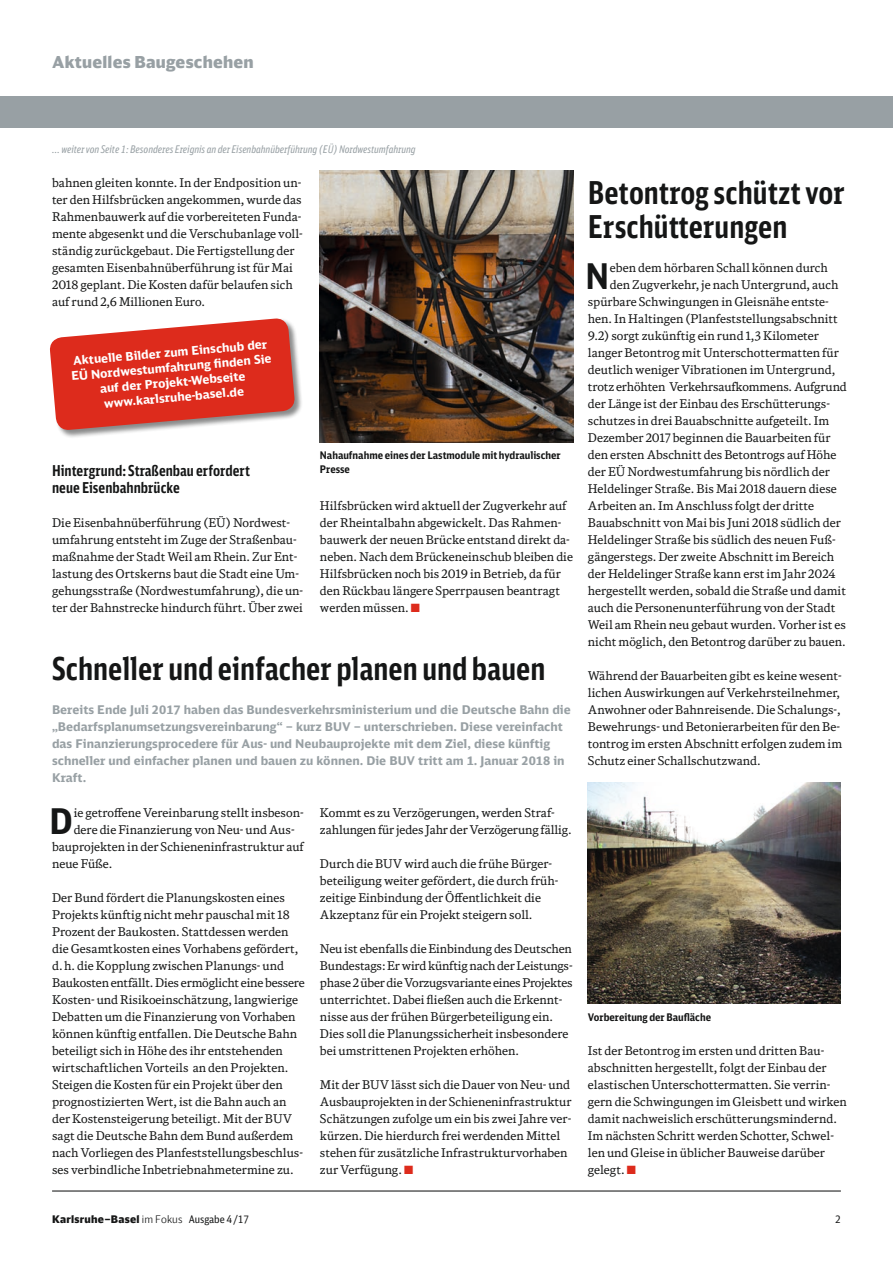
<style>
.page{position:relative;width:893px;height:1263px;background:#fff}
.page>*{position:absolute;margin:0;border:0;box-sizing:border-box;transform-origin:0 0}
.t1{font:700 35.4px "DB Sans Cond";color:#151616}
.t2{font:700 31.5px/34px "DB Sans Comp";color:#151616}
.t3{font:900 16.5px "DB Head";letter-spacing:.015em;color:#98a0a4}
.t4{font:700 15px/17px "DB Sans Comp";color:#151616}
.t5{font:12px/17px "DB News";color:#151616}
.t6{font:700 12px/17px "DB Sans";color:#98a0a4}
.t7{font:700 12px/15px "DB Sans";color:#fff;text-align:center}
.t8{font:italic 10.5px "DB Sans Comp";color:#98a0a4}
.t9{font:700 10.5px/14.1px "DB Sans Cond";color:#151616}
.t10{font:900 10.5px "DB Head";letter-spacing:.025em;color:#151616}
.t11{font:10.5px "DB Sans Cond";color:#151616}
.s1{color:#dd2b1c}
.s2{font-weight:300}
.s3{font-family:"DB Sans Cond";font-weight:400}
</style>
<div class="page">
<div style="left:0;top:96px;width:893px;height:32px;background:#98a0a4"></div>
<img style="left:320px;top:170px;width:253px;height:272px">
<hr style="left:52px;top:1190px;width:789px;height:1px;background:#151616">
<div style="left:50px;top:318px;width:253px;height:121px;background:#151616;opacity:.5"></div>
<svg style="left:50px;top:318px;width:246px;height:113px;background:#de5145"></svg>
<img style="left:588px;top:782px;width:253px;height:221px">
<h3 class="t3" style="left:52px;top:51px;width:203px">Aktuelles Baugeschehen</h3>
<p class="t8" style="left:52px;top:143px;width:365px">… weiter von Seite 1: Besonderes Ereignis an der Eisenbahnüberführung (EÜ) Nordwestumfahrung</p>
<p class="t5" style="left:52px;top:174px;width:252px">bahnen gleiten konnte. In der Endposition un&shy;ter den Hilfsbrücken angekommen, wurde das Rahmenbauwerk auf die vorbereiteten Funda&shy;mente abgesenkt und die Verschubanlage voll&shy;ständig zurückgebaut. Die Fertigstellung der gesamten Eisenbahnüberführung ist für Mai 2018 geplant. Die Kosten dafür belaufen sich auf rund 2,6 Millionen Euro.</p>
<p class="t7" style="left:69px;top:353px;width:202px;rotate:-5deg">Aktuelle Bilder zum Einschub der<br>EÜ Nordwestumfahrung fi nden Sie auf der Projekt-Webseite www.karlsruhe-basel.de</p>
<p class="t4" style="left:52px;top:462px;width:199px">Hintergrund: Straßenbau erfordert neue Eisenbahnbrücke</p>
<p class="t5" style="left:52px;top:514px;width:253px">Die Eisenbahnüberführung (EÜ) Nordwest&shy;umfahrung entsteht im Zuge der Straßenbau&shy;maßnahme der Stadt Weil am Rhein. Zur Ent&shy;lastung des Ortskerns baut die Stadt eine Um&shy;gehungsstraße (Nordwestumfahrung), die un&shy;ter der Bahnstrecke hindurch führt. Über zwei</p>
<p class="t9" style="left:320px;top:448px;width:242px">Nahaufnahme eines der Lastmodule mit hydraulischer<br>Presse</p>
<p class="t5" style="left:320px;top:497px;width:255px">Hilfsbrücken wird aktuell der Zugverkehr auf der Rheintalbahn abgewickelt. Das Rahmen&shy;bauwerk der neuen Brücke entstand direkt da&shy;neben. Nach dem Brückeneinschub bleiben die Hilfsbrücken noch bis 2019 in Betrieb, da für den Rückbau längere Sperrpausen beantragt werden müssen. <span class="s1">■</span></p>
<h2 class="t2" style="left:52px;top:651px;width:495px">Schneller und einfacher planen und bauen</h2>
<p class="t6" style="left:52px;top:701px;width:520px">Bereits Ende Juli 2017 haben das Bundesverkehrsministerium und die Deutsche Bahn die „Bedarfsplanumsetzungsvereinbarung“ – kurz BUV – unterschrieben. Diese vereinfacht das Finanzierungsprocedere für Aus- und Neubauprojekte mit dem Ziel, diese künftig schneller und einfacher planen und bauen zu können. Die BUV tritt am 1. Januar 2018 in Kraft.</p>
<h1 class="t1" style="left:50px;top:798px;width:25px">D</h1>
<p class="t5" style="left:74px;top:803px;width:231px">ie getroffene Vereinbarung stellt insbeson-</p>
<p class="t5" style="left:74px;top:820px;width:222px">dere die Finanzierung von Neu- und Aus-</p>
<p class="t5" style="left:52px;top:837px;width:253px">bauprojekten in der Schieneninfrastruktur auf</p>
<p class="t5" style="left:52px;top:854px;width:62px">neue Füße.</p>
<p class="t5" style="left:52px;top:888px;width:254px">Der Bund fördert die Planungskosten eines Projekts künftig nicht mehr pauschal mit 18<br>Prozent der Baukosten. Stattdessen werden die Gesamtkosten eines Vorhabens gefördert, d.h. die Kopplung zwischen Planungs- und Baukosten entfällt. Dies ermöglicht eine bessere Kosten- und Risikoeinschätzung, langwierige Debatten um die Finanzierung von Vorhaben können künftig entfallen. Die Deutsche Bahn beteiligt sich in Höhe des ihr entstehenden wirtschaftlichen Vorteils an den Projekten.<br>Steigen die Kosten für ein Projekt über den prognostizierten Wert, ist die Bahn auch an der Kostensteigerung beteiligt. Mit der BUV sagt die Deutsche Bahn dem Bund außerdem nach Vorliegen des Planfeststellungsbeschlus&shy;ses verbindliche Inbetriebnahmetermine zu.</p>
<p class="t5" style="left:320px;top:803px;width:253px">Kommt es zu Verzögerungen, werden Straf&shy;zahlungen für jedes Jahr der Verzögerung fällig.</p>
<p class="t5" style="left:320px;top:854px;width:240px">Durch die BUV wird auch die frühe Bürger&shy;beteiligung weiter gefördert, die durch früh&shy;zeitige Einbindung der Öffentlichkeit die Akzeptanz für ein Projekt steigern soll.</p>
<p class="t5" style="left:320px;top:940px;width:254px">Neu ist ebenfalls die Einbindung des Deutschen Bundestags: Er wird künftig nach der Leistungs&shy;phase 2 über die Vorzugsvariante eines Projektes unterrichtet. Dabei fließen auch die Erkennt&shy;nisse aus der frühen Bürgerbeteiligung ein.<br>Dies soll die Planungssicherheit insbesondere bei umstrittenen Projekten erhöhen.</p>
<p class="t5" style="left:320px;top:1076px;width:253px">Mit der BUV lässt sich die Dauer von Neu- und Ausbauprojekten in der Schieneninfrastruktur Schätzungen zufolge um ein bis zwei Jahre ver&shy;kürzen. Die hierdurch frei werdenden Mittel stehen für zusätzliche Infrastrukturvorhaben zur Verfügung. <span class="s1">■</span></p>
<h2 class="t2" style="left:588px;top:175px;width:259px">Betontrog schützt vor<br>Erschütterungen</h2>
<h1 class="t1" style="left:585px;top:254px;width:25px">N</h1>
<p class="t5" style="left:610px;top:259px;width:219px">eben dem hörbaren Schall können durch</p>
<p class="t5" style="left:610px;top:276px;width:230px">den Zugverkehr, je nach Untergrund, auch</p>
<p class="t5" style="left:588px;top:293px;width:242px">spürbare Schwingungen in Gleisnähe entste-</p>
<p class="t5" style="left:588px;top:310px;width:252px">hen. In Haltingen (Planfeststellungsabschnitt</p>
<p class="t5" style="left:588px;top:327px;width:233px">9.2) sorgt zukünftig ein rund 1,3 Kilometer</p>
<p class="t5" style="left:588px;top:344px;width:253px">langer Betontrog mit Unterschottermatten für</p>
<p class="t5" style="left:588px;top:361px;width:249px">deutlich weniger Vibrationen im Untergrund,</p>
<p class="t5" style="left:588px;top:378px;width:261px">trotz erhöhten Verkehrsaufkommens. Aufgrund</p>
<p class="t5" style="left:588px;top:395px;width:244px">der Länge ist der Einbau des Erschütterungs-</p>
<p class="t5" style="left:588px;top:412px;width:243px">schutzes in drei Bauabschnitte aufgeteilt. Im</p>
<p class="t5" style="left:588px;top:429px;width:244px">Dezember 2017 beginnen die Bauarbeiten für</p>
<p class="t5" style="left:588px;top:446px;width:250px">den ersten Abschnitt des Betontrogs auf Höhe</p>
<p class="t5" style="left:588px;top:463px;width:244px">der EÜ Nordwestumfahrung bis nördlich der</p>
<p class="t5" style="left:588px;top:480px;width:250px">Heldelinger Straße. Bis Mai 2018 dauern diese</p>
<p class="t5" style="left:588px;top:497px;width:228px">Arbeiten an. Im Anschluss folgt der dritte</p>
<p class="t5" style="left:588px;top:514px;width:254px">Bauabschnitt von Mai bis Juni 2018 südlich der</p>
<p class="t5" style="left:588px;top:531px;width:249px">Heldelinger Straße bis südlich des neuen Fuß-</p>
<p class="t5" style="left:588px;top:548px;width:248px">gängerstegs. Der zweite Abschnitt im Bereich</p>
<p class="t5" style="left:588px;top:565px;width:249px">der Heldelinger Straße kann erst im Jahr 2024</p>
<p class="t5" style="left:588px;top:582px;width:260px">hergestellt werden, sobald die Straße und damit</p>
<p class="t5" style="left:588px;top:599px;width:249px">auch die Personenunterführung von der Stadt</p>
<p class="t5" style="left:588px;top:616px;width:260px">Weil am Rhein neu gebaut wurden. Vorher ist es</p>
<p class="t5" style="left:588px;top:633px;width:259px">nicht möglich, den Betontrog darüber zu bauen.</p>
<p class="t5" style="left:588px;top:667px;width:256px">Während der Bauarbeiten gibt es keine wesent&shy;lichen Auswirkungen auf Verkehrsteilnehmer, Anwohner oder Bahnreisende. Die Schalungs-, Bewehrungs- und Betonierarbeiten für den Be&shy;tontrog im ersten Abschnitt erfolgen zudem im Schutz einer Schallschutzwand.</p>
<p class="t9" style="left:588px;top:1009px;width:125px">Vorbereitung der Baufläche</p>
<p class="t5" style="left:588px;top:1041px;width:261px">Ist der Betontrog im ersten und dritten Bau&shy;abschnitten hergestellt, folgt der Einbau der elastischen Unterschottermatten. Sie verrin&shy;gern die Schwingungen im Gleisbett und wirken damit nachweislich erschütterungsmindernd.<br>Im nächsten Schritt werden Schotter, Schwel&shy;len und Gleise in üblicher Bauweise darüber gelegt. <span class="s1">■</span></p>
<p class="t10" style="left:52px;top:1212px;width:199px">Karlsruhe–Basel <span class="s2">im Fokus</span> <span class="s3">Ausgabe 4 /17</span></p>
<p class="t11" style="left:835px;top:1212px;width:7px">2</p>
</div>
